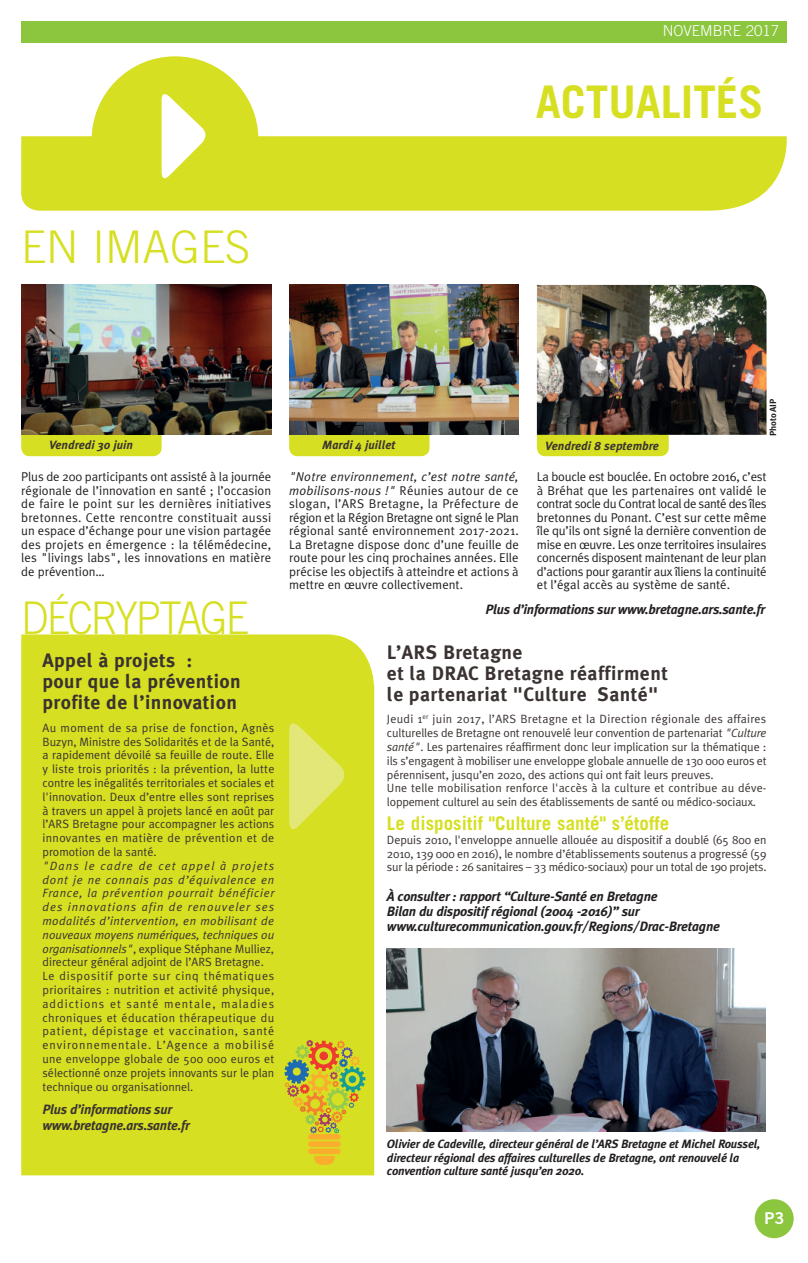
<style>
.page{position:relative;width:808px;height:1263px;background:#fff}
.page>*{position:absolute;margin:0;border:0;box-sizing:border-box;transform-origin:0 0}
.t1{font:700 45px "Trade Gothic LT Std";color:#d6df21}
.t2{font:300 45px "Trade Gothic LT Std";letter-spacing:-.05em;color:#d6df21;scale:.92 1}
.t3{font:300 45px "Trade Gothic LT Std";color:#d6df21}
.t4{font:700 19.5px/21px "Meta Plus";letter-spacing:.02em;color:#3a3331}
.t5{font:700 18.9px "Trade Gothic LT Std";letter-spacing:.005em;color:#d6df21}
.t6{font:16.35px "Trade Gothic LT Std Bd 2";color:#fff}
.t7{font:300 15px "Trade Gothic LT Std";color:#fff}
.t8{font:italic 700 13.5px/15.3px "Meta Plus";letter-spacing:-.02em;color:#231f20}
.t9{font:italic 700 13.5px/15.3px "Meta Plus";letter-spacing:-.02em;color:#3a3331}
.t10{font:12.75px/13.5px "Meta Plus Normal";color:#231f20;text-align:justify}
.t11{font:12px/13.8px "Meta Plus Normal";color:#3a3331;text-align:justify}
.t12{font:12px/13.8px "Meta Plus Normal";letter-spacing:.03em;color:#3a3331}
.t13{font:italic 700 12px/13.5px "Meta Plus";letter-spacing:-.02em;color:#231f20}
.t14{font:italic 700 12px "Meta Plus";color:#3a3331}
.t15{font:700 9px "Meta Plus";letter-spacing:-.02em;color:#231f20}
.s1{font-style:italic}
</style>
<div class="page">
<div style="left:21px;top:21px;width:766px;height:22px;background:#8bc63e"></div>
<div style="left:755px;top:1199px;width:39px;height:39px;background:#8bc63e;border-radius:50%"></div>
<div style="left:21px;top:634px;width:353px;height:541px;background:#d6df21"></div>
<div style="left:21px;top:427px;width:141px;height:29px;background:#d6df21;border-radius:9px"></div>
<div style="left:289px;top:427px;width:140px;height:29px;background:#d6df21;border-radius:9px"></div>
<div style="left:537px;top:428px;width:132px;height:28px;background:#d6df21;border-radius:9px"></div>
<div style="left:21px;top:136px;width:766px;height:75px;background:#d6df21"></div>
<svg style="left:91px;top:56px;width:168px;height:143px"></svg>
<img style="left:21px;top:285px;width:250px;height:150px">
<img style="left:290px;top:285px;width:229px;height:150px">
<img style="left:537px;top:285px;width:229px;height:150px">
<svg style="left:289px;top:722px;width:57px;height:109px;background:#dce351"></svg>
<div style="left:308px;top:1134px;width:33px;height:5px;background:#fbad2e;border-radius:3px"></div>
<div style="left:308px;top:1141px;width:33px;height:6px;background:#fbad2e;border-radius:3px"></div>
<div style="left:308px;top:1148px;width:33px;height:6px;background:#fbad2e;border-radius:3px"></div>
<svg style="left:314px;top:1156px;width:21px;height:9px"></svg>
<svg style="left:284px;top:1040px;width:81px;height:93px;background:#c1b936"></svg>
<img style="left:387px;top:948px;width:378px;height:183px">
<p class="t7" style="left:663px;top:22px;width:118px">NOVEMBRE 2017</p>
<h1 class="t3" style="left:21px;top:221px;width:230px">EN IMAGES</h1>
<h1 class="t1" style="left:536px;top:74px;width:229px">ACTUALITÉS</h1>
<p class="t14" style="left:49px;top:438px;width:85px">Vendredi 30 juin</p>
<p class="t14" style="left:322px;top:438px;width:75px">Mardi 4 juillet</p>
<p class="t14" style="left:545px;top:439px;width:115px">Vendredi 8 septembre</p>
<p class="t15" style="left:768px;top:436px;width:38px;rotate:-90deg">Photo AIP</p>
<p class="t10" style="left:21px;top:470px;width:252px">Plus de 200 participants ont assisté à la journée régionale de l’innovation en santé ; l’occasion de faire le point sur les dernières initiatives bretonnes. Cette rencontre constituait aussi un espace d’échange pour une vision partagée des projets en émergence : la télémédecine, les "livings labs", les innovations en matière de prévention…</p>
<p class="t10" style="left:289px;top:470px;width:231px"><span class="s1">"Notre environnement, c’est notre santé, mobilisons-nous !"</span> Réunies autour de ce slogan, l’ARS Bretagne, la Préfecture de région et la Région Bretagne ont signé le Plan régional santé environnement 2017-2021.<br>La Bretagne dispose donc d’une feuille de route pour les cinq prochaines années. Elle précise les objectifs à atteindre et actions à mettre en œuvre collectivement.</p>
<p class="t10" style="left:537px;top:470px;width:231px">La boucle est bouclée. En octobre 2016, c’est à Bréhat que les partenaires ont validé le contrat socle du Contrat local de santé des îles bretonnes du Ponant. C’est sur cette même île qu’ils ont signé la dernière convention de mise en œuvre. Les onze territoires insulaires concernés disposent maintenant de leur plan d’actions pour garantir aux îliens la continuité et l’égal accès au système de santé.</p>
<h1 class="t2" style="left:21px;top:591px;width:249px">DÉCRYPTAGE</h1>
<h2 class="t4" style="left:43px;top:650px;width:200px">Appel à projets :<br>pour que la prévention profite de l’innovation</h2>
<p class="t11" style="left:43px;top:720px;width:233px">Au moment de sa prise de fonction, Agnès Buzyn, Ministre des Solidarités et de la Santé, a rapidement dévoilé sa feuille de route. Elle y liste trois priorités : la prévention, la lutte contre les inégalités territoriales et sociales et l'innovation. Deux d’entre elles sont reprises à travers un appel à projets lancé en août par l’ARS Bretagne pour accompagner les actions innovantes en matière de prévention et de promotion de la santé.</p>
<p class="t12" style="left:43px;top:858px;width:233px"><span class="s1">"Dans le cadre de cet appel à projets dont je ne connais pas d’équivalence en France, la prévention pourrait bénéficier des innovations afin de renouveler ses modalités d’intervention, en mobilisant de nouveaux moyens numériques, techniques ou organisationnels"</span>, explique Stéphane Mulliez, directeur général adjoint de l’ARS Bretagne.<br>Le dispositif porte sur cinq thématiques prioritaires : nutrition et activité physique, addictions et santé mentale, maladies chroniques et éducation thérapeutique du patient, dépistage et vaccination, santé environnementale. L’Agence a mobilisé une enveloppe globale de 500 000 euros et sélectionné onze projets innovants sur le plan technique ou organisationnel.</p>
<p class="t9" style="left:43px;top:1102px;width:149px">Plus d’informations sur www.bretagne.ars.sante.fr</p>
<p class="t8" style="left:485px;top:602px;width:281px">Plus d’informations sur www.bretagne.ars.sante.fr</p>
<h2 class="t4" style="left:387px;top:642px;width:282px">L’ARS Bretagne<br>et la DRAC Bretagne réaffirment le partenariat "Culture Santé"</h2>
<p class="t11" style="left:387px;top:712px;width:381px;text-align:left">Jeudi 1<sup>er</sup> juin 2017, l’ARS Bretagne et la Direction régionale des affaires culturelles de Bretagne ont renouvelé leur convention de partenariat <span class="s1">"Culture santé"</span>. Les partenaires réaffirment donc leur implication sur la thématique : ils s’engagent à mobiliser une enveloppe globale annuelle de 130 000 euros et pérennisent, jusqu’en 2020, des actions qui ont fait leurs preuves.<br>Une telle mobilisation renforce l'accès à la culture et contribue au déve&shy;loppement culturel au sein des établissements de santé ou médico-sociaux.</p>
<h3 class="t5" style="left:387px;top:812px;width:284px">Le dispositif "Culture santé" s’étoffe</h3>
<p class="t11" style="left:387px;top:833px;width:381px">Depuis 2010, l'enveloppe annuelle allouée au dispositif a doublé (65 800 en 2010, 139 000 en 2016), le nombre d’établissements soutenus a progressé (59 sur la période : 26 sanitaires – 33 médico-sociaux) pour un total de 190 projets.</p>
<p class="t8" style="left:387px;top:888px;width:334px">À consulter : rapport “Culture-Santé en Bretagne<br>Bilan du dispositif régional (2004 -2016)” sur www.culturecommunication.gouv.fr/Regions/Drac-Bretagne</p>
<p class="t13" style="left:387px;top:1137px;width:375px">Olivier de Cadeville, directeur général de l’ARS Bretagne et Michel Roussel, directeur régional des affaires culturelles de Bretagne, ont renouvelé la convention culture santé jusqu’en 2020.</p>
<h3 class="t6" style="left:764px;top:1208px;width:21px">P3</h3>
</div>
